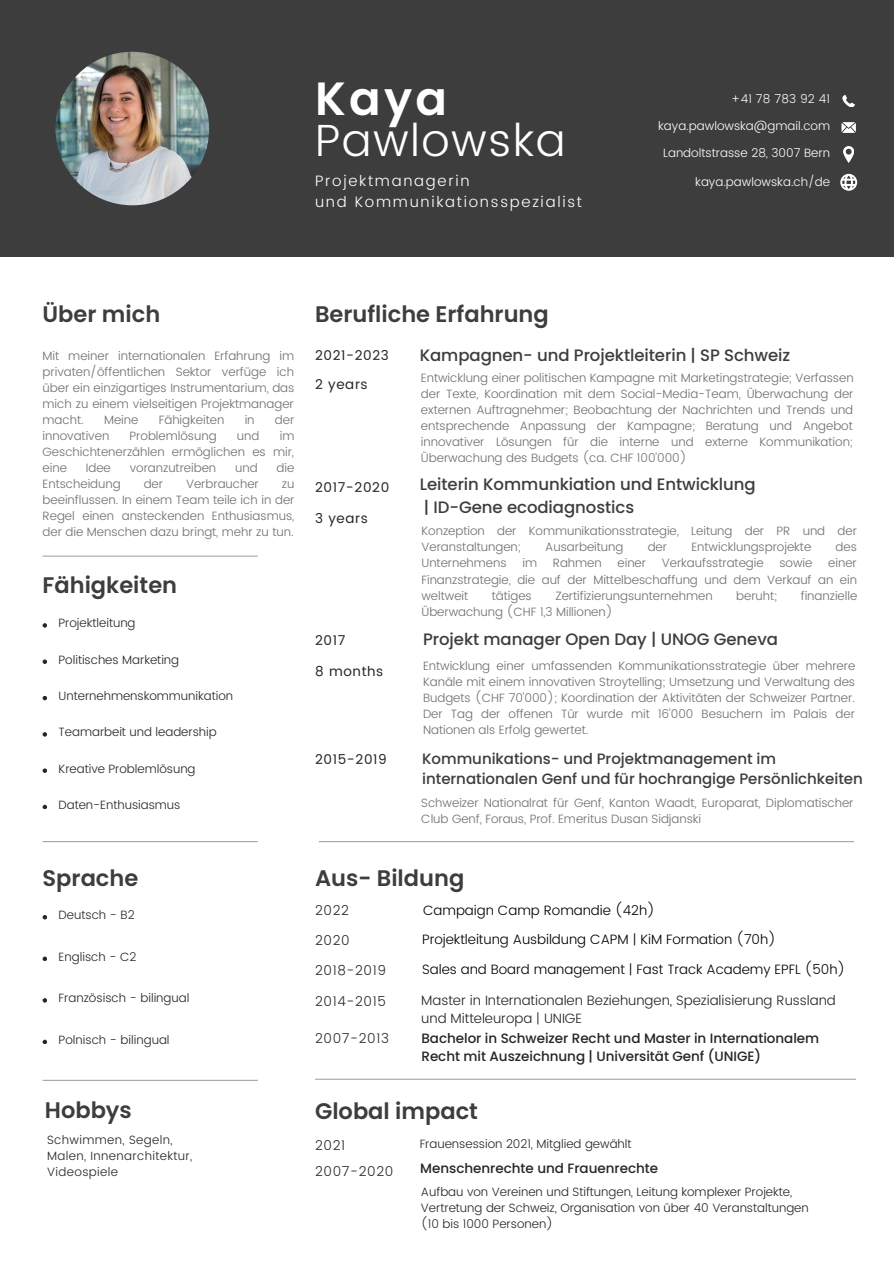
<style>
.page{position:relative;width:894px;height:1264px;background:#fff}
.page>*{position:absolute;margin:0;border:0;box-sizing:border-box;transform-origin:0 0}
.t1{font:600 46.5px "Poppins";color:#fff}
.t2{font:300 45px "Poppins";letter-spacing:.03em;color:#fff}
.t3{font:600 22.5px "Poppins";color:#3d3d3d}
.t4{font:500 16.5px "Poppins";letter-spacing:-.005em;color:#3d3d3d}
.t5{font:500 15px/20.2px "Poppins";letter-spacing:-.005em;color:#3d3d3d}
.t6{font:300 15px "Poppins";letter-spacing:.115em;color:#fff}
.t7{font:500 13.5px/18px "Poppins";letter-spacing:-.005em;color:#282522}
.t8{font:300 13.5px "Poppins";letter-spacing:-.005em;color:#000}
.t9{font:300 13.5px/18px "Poppins";letter-spacing:-.005em;color:#282522}
.t10{font:13.5px "Poppins";letter-spacing:.045em;color:#282522}
.t11{font:300 13.5px "Poppins";letter-spacing:.045em;color:#282522}
.t12{font:300 12px/16px "Poppins";letter-spacing:-.005em;color:#6d6e71;text-align:justify}
.t13{font:300 12px/16px "Poppins";letter-spacing:-.005em;color:#282522}
.t14{font:300 12px "Poppins";color:#fff}
.t15{font:300 12px/16px "Poppins";letter-spacing:.03em;color:#282522}
</style>
<div class="page">
<hr style="left:319px;top:841px;width:534px;height:1px;background:#a6a6a6">
<hr style="left:315px;top:1078px;width:540px;height:1px;background:#a6a6a6">
<div style="left:0;top:0;width:893px;height:257px;background:#3d3d3d"></div>
<img style="left:55px;top:52px;width:154px;height:153px;border-radius:50%">
<hr style="left:43px;top:841px;width:215px;height:1px;background:#a6a6a6">
<hr style="left:43px;top:555px;width:215px;height:1px;background:#a6a6a6">
<hr style="left:43px;top:1079px;width:215px;height:1px;background:#a6a6a6">
<svg style="left:43px;top:623px;width:4px;height:4px"></svg>
<svg style="left:43px;top:915px;width:4px;height:4px"></svg>
<svg style="left:43px;top:659px;width:4px;height:5px"></svg>
<svg style="left:43px;top:956px;width:4px;height:4px"></svg>
<svg style="left:43px;top:696px;width:4px;height:4px"></svg>
<svg style="left:43px;top:998px;width:4px;height:4px"></svg>
<svg style="left:43px;top:732px;width:4px;height:4px"></svg>
<svg style="left:43px;top:768px;width:4px;height:4px"></svg>
<svg style="left:43px;top:1039px;width:4px;height:5px"></svg>
<svg style="left:43px;top:804px;width:4px;height:5px"></svg>
<svg style="left:842px;top:95px;width:12px;height:12px"></svg>
<svg style="left:841px;top:122px;width:14px;height:11px"></svg>
<svg style="left:843px;top:146px;width:10px;height:17px"></svg>
<svg style="left:840px;top:174px;width:16px;height:17px"></svg>
<p class="t1" style="left:315px;top:66px;width:133px">Kaya</p>
<p class="t2" style="left:315px;top:114px;width:252px">Pawlowska</p>
<p class="t6" style="left:315px;top:172px;width:156px">Projektmanagerin</p>
<p class="t6" style="left:315px;top:193px;width:268px">und Kommunikationsspezialist</p>
<p class="t3" style="left:43px;top:298px;width:119px">Über mich</p>
<p class="t3" style="left:315px;top:298px;width:235px">Berufliche Erfahrung</p>
<p class="t14" style="left:731px;top:92px;width:100px">+41 78 783 92 41</p>
<p class="t14" style="left:658px;top:119px;width:173px">kaya.pawlowska@gmail.com</p>
<p class="t14" style="left:662px;top:145px;width:168px">Landoltstrasse 28, 3007 Bern</p>
<p class="t14" style="left:695px;top:174px;width:136px">kaya.pawlowska.ch/de</p>
<p class="t12" style="left:43px;top:347px;width:253px">Mit meiner internationalen Erfahrung im privaten/öffentlichen Sektor verfüge ich über ein einzigartiges Instrumentarium, das mich zu einem vielseitigen Projektmanager macht.</p>
<p class="t12" style="left:104px;top:411px;width:36px">Meine</p>
<p class="t12" style="left:159px;top:411px;width:67px">Fähigkeiten</p>
<p class="t12" style="left:245px;top:411px;width:11px">in</p>
<p class="t12" style="left:275px;top:411px;width:21px">der</p>
<p class="t12" style="left:43px;top:427px;width:68px">innovativen</p>
<p class="t12" style="left:129px;top:427px;width:89px">Problemlösung</p>
<p class="t12" style="left:237px;top:427px;width:24px">und</p>
<p class="t12" style="left:43px;top:427px;width:253px;text-indent:237px">im Geschichtenerzählen ermöglichen es mir, eine</p>
<p class="t12" style="left:86px;top:459px;width:27px">Idee</p>
<p class="t12" style="left:130px;top:459px;width:88px">voranzutreiben</p>
<p class="t12" style="left:235px;top:459px;width:24px">und</p>
<p class="t12" style="left:276px;top:459px;width:19px">die</p>
<p class="t12" style="left:43px;top:475px;width:80px">Entscheidung</p>
<p class="t12" style="left:144px;top:475px;width:21px">der</p>
<p class="t12" style="left:186px;top:475px;width:74px">Verbraucher</p>
<p class="t12" style="left:43px;top:475px;width:253px;text-indent:239px">zu beeinflussen. In einem Team teile ich in der Regel einen ansteckenden Enthusiasmus, der die Menschen dazu bringt, mehr zu tun.</p>
<p class="t3" style="left:43px;top:570px;width:136px">Fähigkeiten</p>
<p class="t13" style="left:59px;top:615px;width:78px">Projektleitung</p>
<p class="t13" style="left:59px;top:651px;width:122px">Politisches Marketing</p>
<p class="t13" style="left:59px;top:688px;width:176px">Unternehmenskommunikation</p>
<p class="t13" style="left:59px;top:724px;width:160px">Teamarbeit und leadership</p>
<p class="t13" style="left:59px;top:760px;width:138px">Kreative Problemlösung</p>
<p class="t13" style="left:59px;top:796px;width:123px">Daten-Enthusiasmus</p>
<p class="t3" style="left:43px;top:862px;width:97px">Sprache</p>
<p class="t13" style="left:59px;top:907px;width:78px">Deutsch - B2</p>
<p class="t13" style="left:59px;top:948px;width:79px">Englisch - C2</p>
<p class="t13" style="left:59px;top:990px;width:132px">Französisch - bilingual</p>
<p class="t13" style="left:59px;top:1031px;width:112px">Polnisch - bilingual</p>
<p class="t3" style="left:45px;top:1093px;width:88px">Hobbys</p>
<p class="t15" style="left:47px;top:1131px;width:147px">Schwimmen, Segeln,<br>Malen, Innenarchitektur,</p>
<p class="t15" style="left:47px;top:1163px;width:72px">Videospiele</p>
<p class="t10" style="left:315px;top:347px;width:75px">2021-2023</p>
<p class="t4" style="left:419px;top:344px;width:372px">Kampagnen- und Projektleiterin | SP Schweiz</p>
<p class="t10" style="left:315px;top:376px;width:54px">2 years</p>
<p class="t12" style="left:421px;top:370px;width:434px">Entwicklung einer politischen Kampagne mit Marketingstrategie; Verfassen der Texte, Koordination mit dem Social-Media-Team, Überwachung der externen Auftragnehmer; Beobachtung der Nachrichten und Trends und entsprechende Anpassung der Kampagne; Beratung und Angebot innovativer Lösungen für die interne und externe Kommunikation; Überwachung des Budgets (ca. CHF 100'000)</p>
<p class="t10" style="left:315px;top:479px;width:76px">2017-2020</p>
<p class="t10" style="left:315px;top:510px;width:54px">3 years</p>
<p class="t4" style="left:419px;top:472px;width:337px">Leiterin Kommunkiation und Entwicklung</p>
<p class="t4" style="left:424px;top:495px;width:212px">| ID-Gene ecodiagnostics</p>
<p class="t12" style="left:421px;top:523px;width:437px">Konzeption der Kommunikationsstrategie, Leitung der PR und der<br>Veranstaltungen;</p>
<p class="t12" style="left:545px;top:539px;width:80px">Ausarbeitung</p>
<p class="t12" style="left:647px;top:539px;width:21px">der</p>
<p class="t12" style="left:691px;top:539px;width:121px">Entwicklungsprojekte</p>
<p class="t12" style="left:835px;top:539px;width:23px">des</p>
<p class="t12" style="left:421px;top:555px;width:87px">Unternehmens</p>
<p class="t12" style="left:522px;top:555px;width:16px">im</p>
<p class="t12" style="left:552px;top:555px;width:50px">Rahmen</p>
<p class="t12" style="left:617px;top:555px;width:30px">einer</p>
<p class="t12" style="left:661px;top:555px;width:103px">Verkaufsstrategie</p>
<p class="t12" style="left:779px;top:555px;width:35px">sowie</p>
<p class="t12" style="left:421px;top:555px;width:437px;text-indent:406px">einer Finanzstrategie, die auf der Mittelbeschaffung und dem Verkauf an ein weltweit</p>
<p class="t12" style="left:491px;top:587px;width:41px">tätiges</p>
<p class="t12" style="left:555px;top:587px;width:159px">Zertifizierungsunternehmen</p>
<p class="t12" style="left:736px;top:587px;width:42px">beruht;</p>
<p class="t12" style="left:800px;top:587px;width:58px">finanzielle</p>
<p class="t12" style="left:421px;top:603px;width:193px">Überwachung (CHF 1,3 Millionen)</p>
<p class="t10" style="left:315px;top:632px;width:32px">2017</p>
<p class="t4" style="left:423px;top:628px;width:356px">Projekt manager Open Day | UNOG Geneva</p>
<p class="t10" style="left:315px;top:663px;width:70px">8 months</p>
<p class="t12" style="left:423px;top:658px;width:433px">Entwicklung einer umfassenden Kommunikationsstrategie über mehrere Kanäle mit einem innovativen Stroytelling; Umsetzung und Verwaltung des Budgets (CHF 70'000); Koordination der Aktivitäten der Schweizer Partner.<br>Der Tag der offenen Tür wurde mit 16'000 Besuchern im Palais der Nationen als Erfolg gewertet.</p>
<p class="t10" style="left:315px;top:751px;width:73px">2015-2019</p>
<p class="t5" style="left:422px;top:748px;width:442px">Kommunikations- und Projektmanagement im internationalen Genf und für hochrangige Persönlichkeiten</p>
<p class="t12" style="left:421px;top:794px;width:433px">Schweizer Nationalrat für Genf, Kanton Waadt, Europarat, Diplomatischer<br>Club Genf, Foraus, Prof. Emeritus Dusan Sidjanski</p>
<p class="t3" style="left:315px;top:862px;width:151px">Aus- Bildung</p>
<p class="t9" style="left:315px;top:901px;width:35px">2022</p>
<p class="t8" style="left:423px;top:902px;width:233px">Campaign Camp Romandie (42h)</p>
<p class="t9" style="left:315px;top:931px;width:36px">2020</p>
<p class="t8" style="left:422px;top:931px;width:355px">Projektleitung Ausbildung CAPM | KiM Formation (70h)</p>
<p class="t11" style="left:315px;top:962px;width:72px">2018-2019</p>
<p class="t11" style="left:315px;top:992px;width:72px">2014-2015</p>
<p class="t11" style="left:315px;top:1030px;width:75px">2007-2013</p>
<p class="t8" style="left:422px;top:961px;width:424px">Sales and Board management | Fast Track Academy EPFL (50h)</p>
<p class="t9" style="left:421px;top:990px;width:416px">Master in Internationalen Beziehungen, Spezialisierung Russland und Mitteleuropa | UNIGE</p>
<p class="t7" style="left:421px;top:1029px;width:399px">Bachelor in Schweizer Recht und Master in Internationalem<br>Recht mit Auszeichnung | Universität Genf (UNIGE)</p>
<p class="t3" style="left:315px;top:1095px;width:164px">Global impact</p>
<p class="t7" style="left:420px;top:1158px;width:239px">Menschenrechte und Frauenrechte</p>
<p class="t13" style="left:419px;top:1136px;width:213px">Frauensession 2021, Mitglied gewählt</p>
<p class="t9" style="left:315px;top:1136px;width:32px">2021</p>
<p class="t11" style="left:315px;top:1163px;width:80px">2007-2020</p>
<p class="t13" style="left:421px;top:1183px;width:389px">Aufbau von Vereinen und Stiftungen, Leitung komplexer Projekte,<br>Vertretung der Schweiz, Organisation von über 40 Veranstaltungen</p>
<p class="t13" style="left:421px;top:1215px;width:134px">(10 bis 1000 Personen)</p>
</div>
